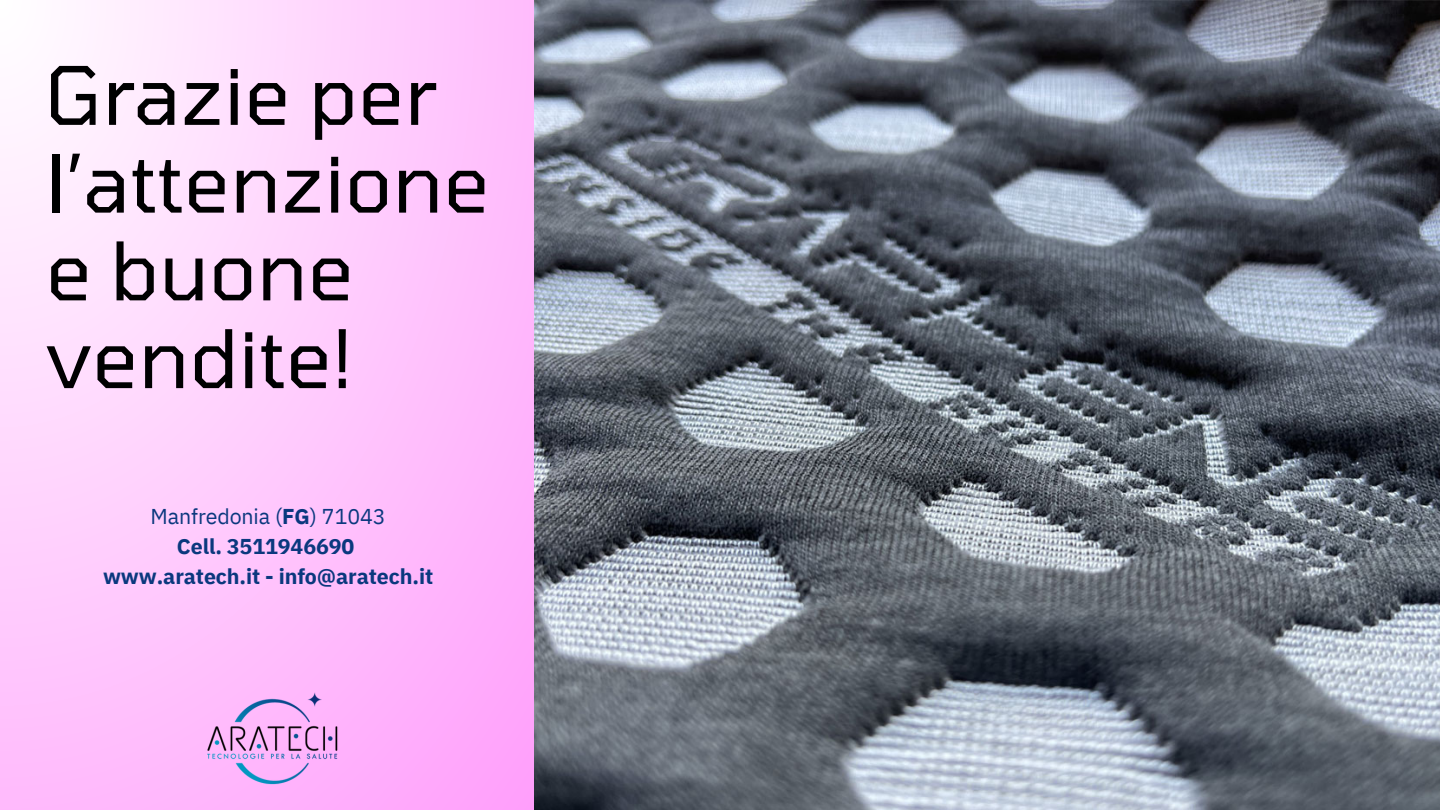
<style>
.page{position:relative;width:1440px;height:810px;background:#fff}
.page>*{position:absolute;margin:0;border:0;box-sizing:border-box;transform-origin:0 0}
.t1{font:80px/87.8px "Tomorrow";color:#000001}
.t2{font:700 21.4px "IBM Plex Sans";letter-spacing:-.005em;color:#0a387e}
.t3{font:21.4px "IBM Plex Sans";letter-spacing:-.005em;color:#0a387e}
.s1{font-weight:700}
</style>
<div class="page">
<svg style="left:0;top:0;width:534px;height:810px;background:#ffcbfc"></svg>
<img style="left:534px;top:0;width:906px;height:810px">
<img style="left:195px;top:681px;width:155px;height:113px">
<p class="t1" style="left:46px;top:49px;width:446px">Grazie per l’attenzione e buone vendite!</p>
<p class="t3" style="left:151px;top:503px;width:237px">Manfredonia (<span class="s1">FG</span>) 71043</p>
<p class="t2" style="left:177px;top:533px;width:179px">Cell. 3511946690</p>
<p class="t2" style="left:103px;top:563px;width:332px">www.aratech.it - info@aratech.it</p>
</div>
